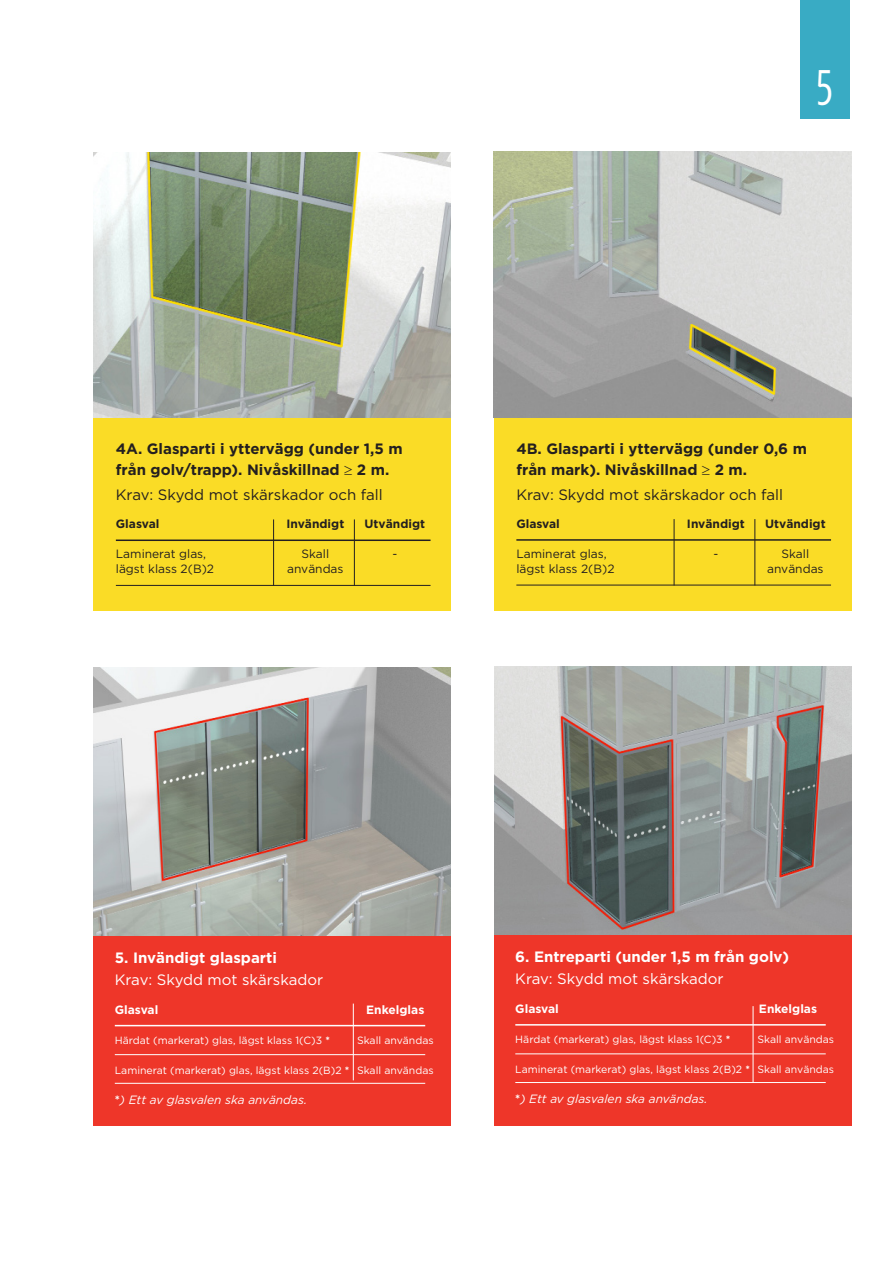
<style>
.page{position:relative;width:893px;height:1263px;background:#fff}
.page>*{position:absolute;margin:0;border:0;box-sizing:border-box;transform-origin:0 0}
.t1{font:49.95px "Gotham Cond";color:#fff}
.t2{font:700 15px/21px "Gotham";color:#231f20}
.t3{font:15px "Gotham";color:#231f20}
.t4{font:700 15px "Gotham";color:#fff}
.t5{font:15px "Gotham";color:#fff}
.t6{font:12px "Gotham";color:#231f20}
.t7{font:italic 12px "Gotham";color:#fff}
.t8{font:700 12px "Gotham";color:#231f20}
.t9{font:700 12px "Gotham";color:#fff}
.t10{font:10.5px "Gotham";color:#fff}
.s1{font-weight:700}
.s2{font-weight:700;font-style:normal}
</style>
<div class="page">
<div style="left:94px;top:411px;width:357px;height:200px;background:#fadc26"></div>
<div style="left:494px;top:411px;width:357px;height:199px;background:#fadc26"></div>
<div style="left:94px;top:935px;width:357px;height:190px;background:#ee3629"></div>
<div style="left:800px;top:0;width:50px;height:119px;background:#39abc4"></div>
<img style="left:94px;top:152px;width:357px;height:266px">
<img style="left:493px;top:152px;width:358px;height:265px">
<hr style="left:116px;top:539px;width:315px;height:2px;background:#231f20">
<hr style="left:516px;top:539px;width:315px;height:2px;background:#231f20">
<hr style="left:116px;top:585px;width:315px;height:1px;background:#231f20">
<hr style="left:516px;top:585px;width:315px;height:1px;background:#231f20">
<hr style="left:273px;top:519px;width:1px;height:67px;background:#231f20">
<hr style="left:674px;top:519px;width:1px;height:66px;background:#231f20">
<hr style="left:354px;top:519px;width:1px;height:67px;background:#231f20">
<hr style="left:754px;top:519px;width:1px;height:66px;background:#231f20">
<img style="left:94px;top:668px;width:357px;height:267px">
<hr style="left:115px;top:1025px;width:310px;height:1px;background:#fff">
<hr style="left:115px;top:1054px;width:310px;height:1px;background:#fff">
<hr style="left:115px;top:1083px;width:310px;height:1px;background:#fff">
<hr style="left:353px;top:1003px;width:1px;height:77px;background:#fff">
<div style="left:494px;top:934px;width:357px;height:192px;background:#ee3629"></div>
<img style="left:494px;top:667px;width:357px;height:268px">
<hr style="left:515px;top:1024px;width:311px;height:1px;background:#fff">
<hr style="left:515px;top:1053px;width:311px;height:1px;background:#fff">
<hr style="left:515px;top:1082px;width:311px;height:1px;background:#fff">
<hr style="left:753px;top:1006px;width:1px;height:77px;background:#fff">
<h1 class="t1" style="left:817px;top:61px;width:18px">5</h1>
<p class="t2" style="left:116px;top:438px;width:288px">4A. Glasparti i yttervägg (under 1,5 m från golv/trapp). Nivåskillnad ≥ 2 m.</p>
<p class="t2" style="left:516px;top:438px;width:292px">4B. Glasparti i yttervägg (under 0,6 m från mark). Nivåskillnad ≥ 2 m.</p>
<p class="t3" style="left:116px;top:486px;width:268px">Krav: Skydd mot skärskador och fall</p>
<p class="t3" style="left:516px;top:486px;width:268px">Krav: Skydd mot skärskador och fall</p>
<p class="t8" style="left:116px;top:517px;width:45px">Glasval</p>
<p class="t8" style="left:286px;top:517px;width:59px">Invändigt</p>
<p class="t8" style="left:365px;top:517px;width:62px">Utvändigt</p>
<p class="t6" style="left:116px;top:547px;width:92px">Laminerat glas,</p>
<p class="t6" style="left:302px;top:547px;width:29px">Skall</p>
<p class="t6" style="left:392px;top:547px;width:6px">-</p>
<p class="t6" style="left:116px;top:562px;width:100px">lägst klass 2(B)2</p>
<p class="t6" style="left:287px;top:562px;width:58px">användas</p>
<p class="t8" style="left:516px;top:517px;width:45px">Glasval</p>
<p class="t8" style="left:687px;top:517px;width:59px">Invändigt</p>
<p class="t8" style="left:765px;top:517px;width:62px">Utvändigt</p>
<p class="t6" style="left:516px;top:547px;width:92px">Laminerat glas,</p>
<p class="t6" style="left:713px;top:547px;width:6px">-</p>
<p class="t6" style="left:782px;top:547px;width:29px">Skall</p>
<p class="t6" style="left:516px;top:562px;width:100px">lägst klass 2(B)2</p>
<p class="t6" style="left:767px;top:562px;width:58px">användas</p>
<p class="t4" style="left:115px;top:949px;width:164px">5. Invändigt glasparti</p>
<p class="t5" style="left:115px;top:971px;width:210px">Krav: Skydd mot skärskador</p>
<p class="t9" style="left:115px;top:1002px;width:45px">Glasval</p>
<p class="t9" style="left:366px;top:1002px;width:60px">Enkelglas</p>
<p class="t10" style="left:115px;top:1034px;width:217px">Härdat (markerat) glas, lägst klass 1(C)3 <span class="s1">*</span></p>
<p class="t10" style="left:357px;top:1034px;width:78px">Skall användas</p>
<p class="t10" style="left:115px;top:1064px;width:320px">Laminerat (markerat) glas, lägst klass 2(B)2 <span class="s1">*</span> Skall användas</p>
<p class="t7" style="left:115px;top:1093px;width:194px"><span class="s2">*</span>) Ett av glasvalen ska användas.</p>
<p class="t4" style="left:515px;top:948px;width:275px">6. Entreparti (under 1,5 m från golv)</p>
<p class="t5" style="left:515px;top:970px;width:210px">Krav: Skydd mot skärskador</p>
<p class="t9" style="left:515px;top:1002px;width:45px">Glasval</p>
<p class="t9" style="left:759px;top:1002px;width:60px">Enkelglas</p>
<p class="t10" style="left:515px;top:1033px;width:217px">Härdat (markerat) glas, lägst klass 1(C)3 <span class="s1">*</span></p>
<p class="t10" style="left:757px;top:1033px;width:78px">Skall användas</p>
<p class="t10" style="left:515px;top:1063px;width:320px">Laminerat (markerat) glas, lägst klass 2(B)2 <span class="s1">*</span> Skall användas</p>
<p class="t7" style="left:515px;top:1092px;width:194px"><span class="s2">*</span>) Ett av glasvalen ska användas.</p>
</div>
